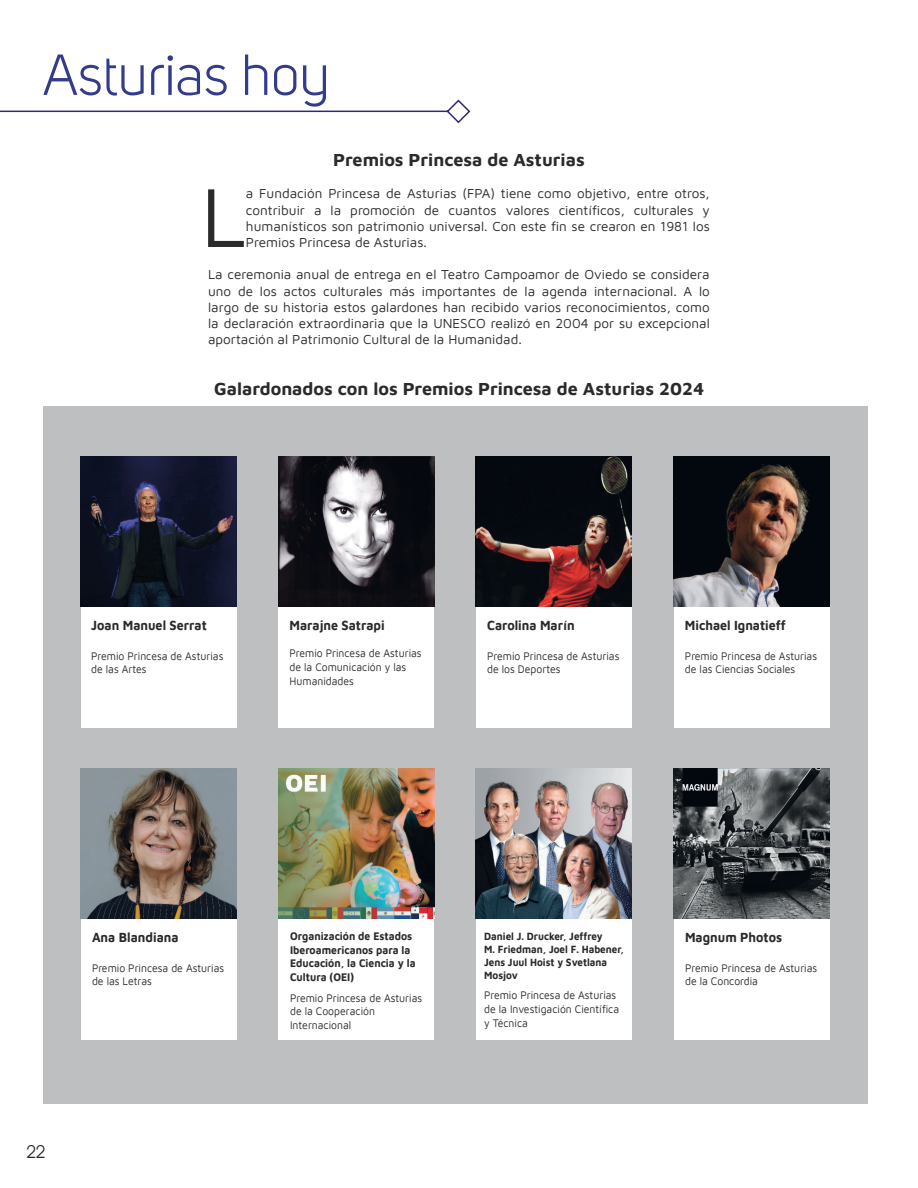
<style>
.page{position:relative;width:918px;height:1188px;background:#fff}
.page>*{position:absolute;margin:0;border:0;box-sizing:border-box;transform-origin:0 0}
.t1{font:86.4px "Maven Pro";color:#2b292a}
.t2{font:57px "Uni Sans";color:#333b8d}
.t3{font:700 18px "Maven Pro";color:#2b292a}
.t4{font:18px "Avant Garde IT Cby BT";color:#2b292a}
.t5{font:700 13.65px "Maven Pro";color:#2b292a;scale:.91 1}
.t6{font:13.5px/16.2px "Maven Pro";color:#2b292a;text-align:justify}
.t7{font:11.4px/13.6px "Maven Pro";color:#2b292a;scale:.91 1}
.t8{font:700 11.4px/13.6px "Maven Pro";color:#2b292a;scale:.91 1}
.t9{font:700 10.8px/13px "Maven Pro";color:#2b292a;scale:.91 1}
</style>
<div class="page">
<svg style="left:0;top:99px;width:471px;height:25px"></svg>
<div style="left:43px;top:406px;width:825px;height:697px;background:#bdbfc1"></div>
<div style="left:81px;top:457px;width:156px;height:270px;background:#fff"></div>
<div style="left:278px;top:457px;width:156px;height:270px;background:#fff"></div>
<div style="left:476px;top:457px;width:156px;height:270px;background:#fff"></div>
<div style="left:674px;top:457px;width:156px;height:270px;background:#fff"></div>
<div style="left:81px;top:769px;width:156px;height:271px;background:#fff"></div>
<div style="left:278px;top:769px;width:156px;height:271px;background:#fff"></div>
<div style="left:476px;top:769px;width:156px;height:271px;background:#fff"></div>
<div style="left:674px;top:769px;width:156px;height:271px;background:#fff"></div>
<img style="left:81px;top:457px;width:156px;height:149px">
<img style="left:278px;top:457px;width:156px;height:149px">
<img style="left:476px;top:457px;width:156px;height:149px">
<img style="left:674px;top:457px;width:156px;height:149px">
<img style="left:81px;top:769px;width:156px;height:149px">
<img style="left:278px;top:769px;width:156px;height:149px">
<img style="left:476px;top:769px;width:156px;height:149px">
<img style="left:674px;top:769px;width:156px;height:149px">
<h2 class="t2" style="left:43px;top:45px;width:288px">Asturias hoy</h2>
<h3 class="t3" style="left:333px;top:153px;width:253px">Premios Princesa de Asturias</h3>
<h1 class="t1" style="left:201px;top:182px;width:47px">L</h1>
<p class="t6" style="left:246px;top:187px;width:465px">a Fundación Princesa de Asturias (FPA) tiene como objetivo, entre otros, contribuir a la promoción de cuantos valores científicos, culturales y humanísticos son patrimonio universal. Con este fin se crearon en 1981 los Premios Princesa de Asturias.</p>
<p class="t6" style="left:208px;top:268px;width:503px">La ceremonia anual de entrega en el Teatro Campoamor de Oviedo se considera uno de los actos culturales más importantes de la agenda internacional. A lo largo de su historia estos galardones han recibido varios reconocimientos, como la declaración extraordinaria que la UNESCO realizó en 2004 por su excepcional aportación al Patrimonio Cultural de la Humanidad.</p>
<h3 class="t3" style="left:214px;top:382px;width:491px">Galardonados con los Premios Princesa de Asturias 2024</h3>
<p class="t5" style="left:91px;top:620px;width:129px">Joan Manuel Serrat</p>
<p class="t7" style="left:91px;top:650px;width:147px">Premio Princesa de Asturias de las Artes</p>
<p class="t5" style="left:290px;top:620px;width:106px">Marajne Satrapi</p>
<p class="t7" style="left:290px;top:648px;width:147px">Premio Princesa de Asturias de la Comunicación y las<br>Humanidades</p>
<p class="t5" style="left:487px;top:620px;width:98px">Carolina Marín</p>
<p class="t7" style="left:487px;top:650px;width:147px">Premio Princesa de Asturias de los Deportes</p>
<p class="t5" style="left:685px;top:620px;width:112px">Michael Ignatieff</p>
<p class="t7" style="left:685px;top:650px;width:147px">Premio Princesa de Asturias de las Ciencias Sociales</p>
<p class="t5" style="left:92px;top:932px;width:97px">Ana Blandiana</p>
<p class="t7" style="left:92px;top:962px;width:147px">Premio Princesa de Asturias de las Letras</p>
<h3 class="t4" style="left:26px;top:1141px;width:21px">22</h3>
<p class="t8" style="left:290px;top:930px;width:140px">Organización de Estados<br>Iberoamericanos para la<br>Educación, la Ciencia y la<br>Cultura (OEI)</p>
<p class="t7" style="left:290px;top:992px;width:147px">Premio Princesa de Asturias de la Cooperación<br>Internacional</p>
<p class="t9" style="left:484px;top:930px;width:155px">Daniel J. Drucker, Jeffrey<br>M. Friedman, Joel F. Habener,<br>Jens Juul Hoist y Svetlana<br>Mosjov</p>
<p class="t7" style="left:484px;top:990px;width:150px">Premio Princesa de Asturias de la Investigación Científica y Técnica</p>
<p class="t5" style="left:685px;top:932px;width:108px">Magnum Photos</p>
<p class="t7" style="left:685px;top:962px;width:147px">Premio Princesa de Asturias de la Concordia</p>
</div>
